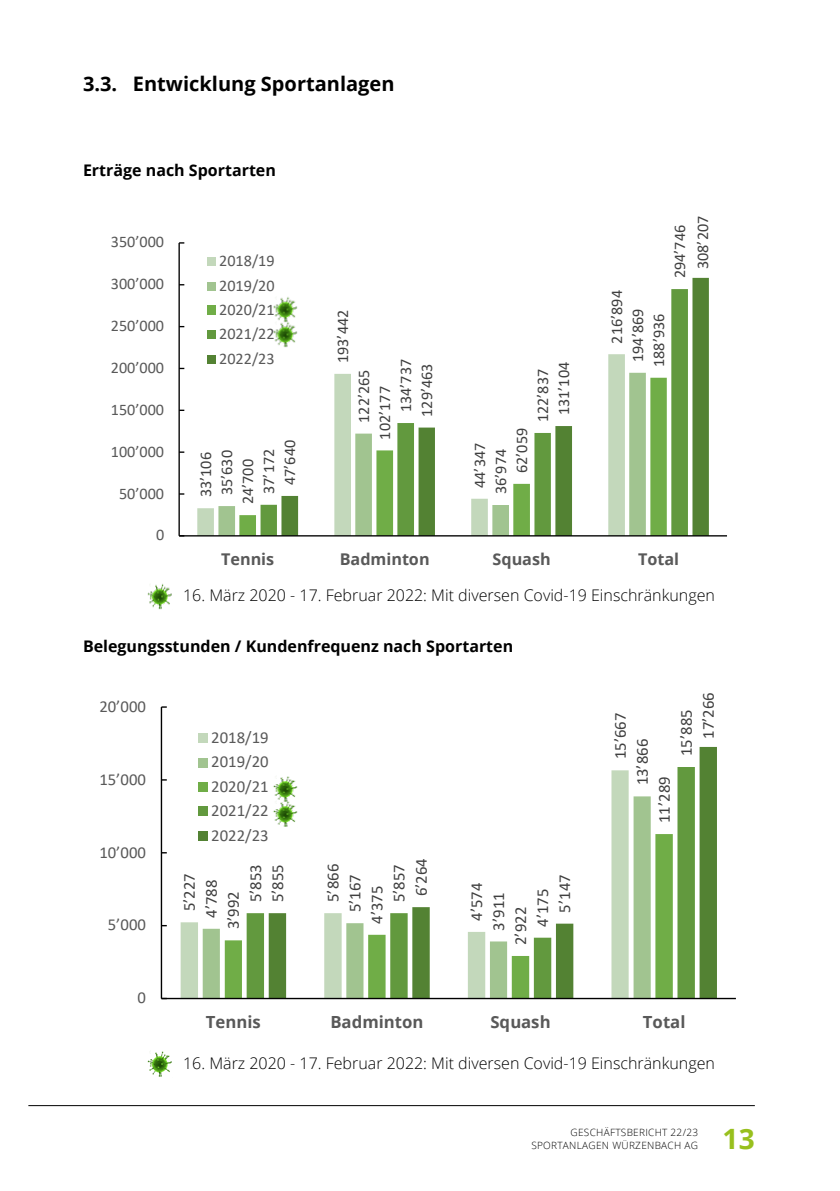
<style>
.page{position:relative;width:840px;height:1191px;background:#fff}
.page>*{position:absolute;margin:0;border:0;box-sizing:border-box;transform-origin:0 0}
.t1{font:700 28px "Open Sans";color:#98c01e}
.t2{font:700 20px "Open Sans";color:#000}
.t3{font:16.8px "Calibri";color:#404040}
.t4{font:16.8px/24.4px "Calibri";color:#595959;text-align:justify}
.t5{font:700 16.8px "Open Sans";letter-spacing:-.005em;color:#595959}
.t6{font:16.2px "Calibri";color:#404040}
.t7{font:16.2px/24.4px "Calibri";color:#595959;text-align:justify}
.t8{font:700 16.2px "Open Sans";letter-spacing:-.005em;color:#595959}
.t9{font:300 16px "Open Sans";color:#000}
.t10{font:700 16px "Open Sans";color:#000}
.t11{font:300 10px/13px "Open Sans";letter-spacing:.03em;color:#000;text-align:right}
</style>
<div class="page">
<hr style="left:28px;top:1105px;width:726px;height:1px;background:#000">
<svg style="left:197px;top:355px;width:19px;height:180px"></svg>
<svg style="left:218px;top:506px;width:17px;height:29px"></svg>
<svg style="left:239px;top:515px;width:17px;height:20px"></svg>
<svg style="left:260px;top:504px;width:17px;height:31px"></svg>
<svg style="left:281px;top:278px;width:427px;height:257px"></svg>
<hr style="left:178px;top:243px;width:2px;height:293px;background:#000">
<hr style="left:179px;top:535px;width:547px;height:1px;background:#000">
<div style="left:206px;top:257px;width:9px;height:9px;background:#c3d8bb"></div>
<div style="left:206px;top:282px;width:9px;height:8px;background:#a1c490"></div>
<div style="left:206px;top:306px;width:9px;height:9px;background:#70ad47"></div>
<div style="left:206px;top:330px;width:9px;height:9px;background:#62993e"></div>
<div style="left:206px;top:355px;width:9px;height:8px;background:#538233"></div>
<img style="left:147px;top:583px;width:25px;height:26px">
<svg style="left:160px;top:706px;width:576px;height:294px"></svg>
<img style="left:147px;top:1051px;width:25px;height:26px">
<img style="left:271px;top:774px;width:27px;height:25px">
<img style="left:271px;top:799px;width:27px;height:28px">
<img style="left:273px;top:295px;width:25px;height:25px">
<img style="left:273px;top:320px;width:25px;height:28px">
<p class="t2" style="left:83px;top:69px;width:313px">3.3. Entwicklung Sportanlagen</p>
<p class="t10" style="left:83px;top:159px;width:194px">Erträge nach Sportarten</p>
<p class="t7" style="left:111px;top:229px;width:55px">350’000</p>
<p class="t7" style="left:111px;top:271px;width:55px">300’000</p>
<p class="t7" style="left:111px;top:313px;width:55px">250’000</p>
<p class="t7" style="left:111px;top:355px;width:55px">200’000</p>
<p class="t7" style="left:111px;top:397px;width:55px">150’000</p>
<p class="t7" style="left:111px;top:439px;width:55px">100’000</p>
<p class="t7" style="left:119px;top:480px;width:47px">50’000</p>
<p class="t7" style="left:156px;top:522px;width:10px">0</p>
<p class="t7" style="left:219px;top:248px;width:57px">2018/19<br>2019/20<br>2020/21<br>2021/22<br>2022/23</p>
<p class="t6" style="left:194px;top:497px;width:47px;rotate:-90deg">33’106</p>
<p class="t6" style="left:215px;top:495px;width:47px;rotate:-90deg">35’630</p>
<p class="t6" style="left:236px;top:504px;width:47px;rotate:-90deg">24’700</p>
<p class="t6" style="left:257px;top:494px;width:47px;rotate:-90deg">37’172</p>
<p class="t6" style="left:278px;top:485px;width:47px;rotate:-90deg">47’640</p>
<p class="t6" style="left:331px;top:363px;width:55px;rotate:-90deg">193’442</p>
<p class="t6" style="left:352px;top:423px;width:55px;rotate:-90deg">122’265</p>
<p class="t6" style="left:373px;top:439px;width:55px;rotate:-90deg">102’177</p>
<p class="t6" style="left:394px;top:412px;width:55px;rotate:-90deg">134’737</p>
<p class="t6" style="left:531px;top:422px;width:55px;rotate:-90deg">122’837</p>
<p class="t6" style="left:415px;top:417px;width:55px;rotate:-90deg">129’463</p>
<p class="t6" style="left:552px;top:415px;width:55px;rotate:-90deg">131’104</p>
<p class="t6" style="left:468px;top:488px;width:47px;rotate:-90deg">44’347</p>
<p class="t6" style="left:489px;top:494px;width:47px;rotate:-90deg">36’974</p>
<p class="t6" style="left:510px;top:473px;width:47px;rotate:-90deg">62’059</p>
<p class="t6" style="left:605px;top:343px;width:55px;rotate:-90deg">216’894</p>
<p class="t6" style="left:626px;top:362px;width:55px;rotate:-90deg">194’869</p>
<p class="t6" style="left:647px;top:367px;width:55px;rotate:-90deg">188’936</p>
<p class="t6" style="left:668px;top:278px;width:55px;rotate:-90deg">294’746</p>
<p class="t6" style="left:691px;top:269px;width:55px;rotate:-90deg">308’207</p>
<p class="t8" style="left:221px;top:547px;width:55px">Tennis</p>
<p class="t8" style="left:339px;top:547px;width:91px">Badminton</p>
<p class="t8" style="left:492px;top:547px;width:60px">Squash</p>
<p class="t8" style="left:637px;top:547px;width:43px">Total</p>
<p class="t9" style="left:183px;top:584px;width:533px">16. März 2020 - 17. Februar 2022: Mit diversen Covid-19 Einschränkungen</p>
<p class="t10" style="left:83px;top:635px;width:431px">Belegungsstunden / Kundenfrequenz nach Sportarten</p>
<p class="t4" style="left:99px;top:693px;width:48px">20’000</p>
<p class="t4" style="left:99px;top:766px;width:48px">15’000</p>
<p class="t4" style="left:99px;top:839px;width:48px">10’000</p>
<p class="t4" style="left:108px;top:912px;width:40px">5’000</p>
<p class="t4" style="left:211px;top:724px;width:59px">2018/19<br>2019/20<br>2020/21<br>2021/22<br>2022/23</p>
<p class="t3" style="left:266px;top:902px;width:40px;rotate:-90deg">5’855</p>
<p class="t3" style="left:409px;top:896px;width:40px;rotate:-90deg">6’264</p>
<p class="t3" style="left:177px;top:911px;width:40px;rotate:-90deg">5’227</p>
<p class="t3" style="left:321px;top:902px;width:40px;rotate:-90deg">5’866</p>
<p class="t3" style="left:243px;top:902px;width:40px;rotate:-90deg">5’853</p>
<p class="t3" style="left:387px;top:902px;width:40px;rotate:-90deg">5’857</p>
<p class="t3" style="left:199px;top:917px;width:40px;rotate:-90deg">4’788</p>
<p class="t3" style="left:343px;top:912px;width:40px;rotate:-90deg">5’167</p>
<p class="t3" style="left:221px;top:929px;width:40px;rotate:-90deg">3’992</p>
<p class="t3" style="left:365px;top:923px;width:40px;rotate:-90deg">4’375</p>
<p class="t3" style="left:464px;top:921px;width:40px;rotate:-90deg">4’574</p>
<p class="t3" style="left:486px;top:930px;width:40px;rotate:-90deg">3’911</p>
<p class="t3" style="left:508px;top:945px;width:40px;rotate:-90deg">2’922</p>
<p class="t3" style="left:530px;top:926px;width:40px;rotate:-90deg">4’175</p>
<p class="t3" style="left:552px;top:912px;width:40px;rotate:-90deg">5’147</p>
<p class="t3" style="left:608px;top:759px;width:48px;rotate:-90deg">15’667</p>
<p class="t3" style="left:630px;top:785px;width:48px;rotate:-90deg">13’866</p>
<p class="t3" style="left:652px;top:823px;width:48px;rotate:-90deg">11’289</p>
<p class="t3" style="left:674px;top:756px;width:48px;rotate:-90deg">15’885</p>
<p class="t3" style="left:696px;top:739px;width:48px;rotate:-90deg">17’266</p>
<p class="t4" style="left:137px;top:985px;width:10px">0</p>
<p class="t5" style="left:206px;top:1010px;width:56px">Tennis</p>
<p class="t5" style="left:330px;top:1010px;width:94px">Badminton</p>
<p class="t5" style="left:490px;top:1010px;width:62px">Squash</p>
<p class="t5" style="left:642px;top:1010px;width:44px">Total</p>
<p class="t9" style="left:183px;top:1052px;width:533px">16. März 2020 - 17. Februar 2022: Mit diversen Covid-19 Einschränkungen</p>
<p class="t11" style="left:531px;top:1125px;width:168px">GESCHÄFTSBERICHT 22/23<br>SPORTANLAGEN WÜRZENBACH AG</p>
<h1 class="t1" style="left:722px;top:1119px;width:34px">13</h1>
</div>
